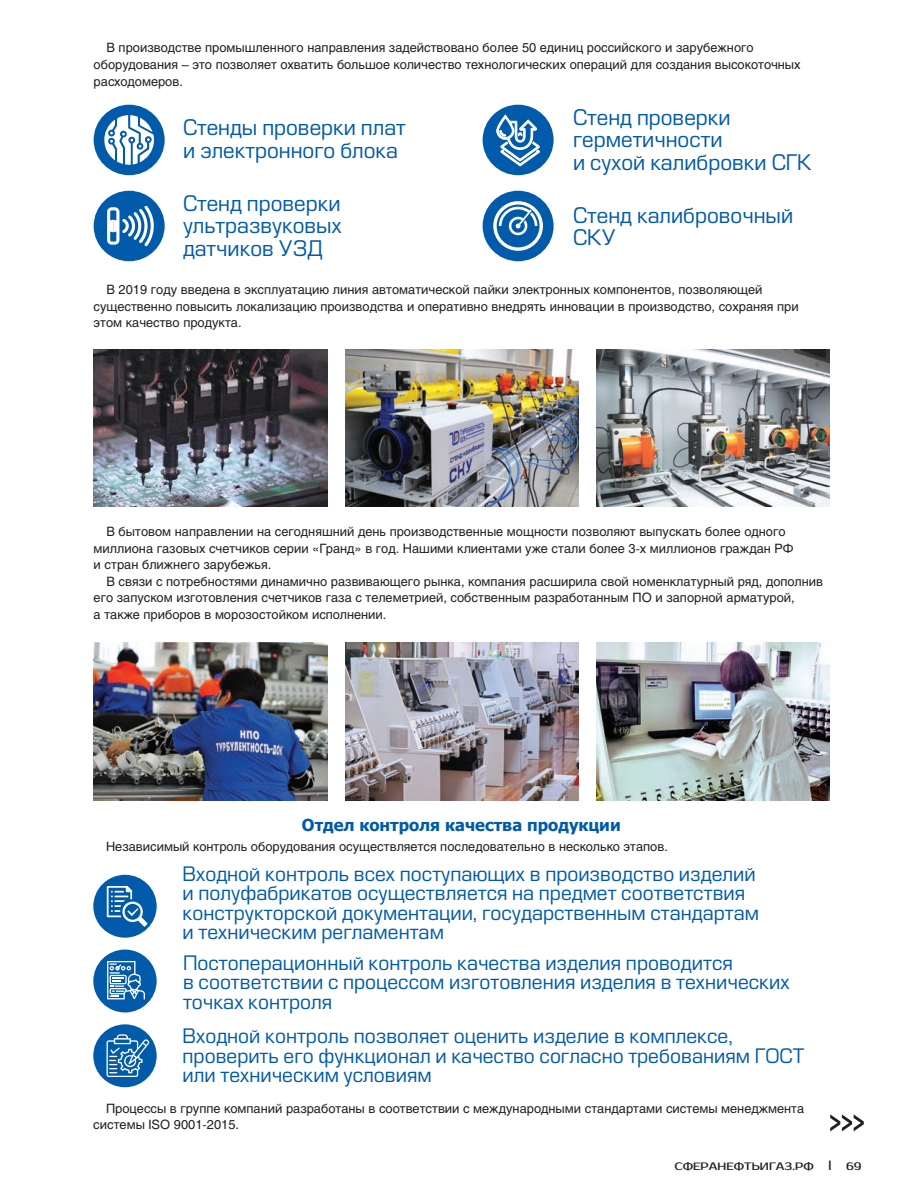
<style>
.page{position:relative;width:915px;height:1191px;background:#fff}
.page>*{position:absolute;margin:0;border:0;box-sizing:border-box;transform-origin:0 0}
.t1{font:21px/22.5px "Europe";color:#015aaa}
.t2{font:19.5px/19.5px "Europe";color:#015aaa}
.t3{font:700 16.5px "Tahoma";color:#015aaa}
.t4{font:12.75px/16.5px "Helios";color:#231f20}
.t5{font:10.5px "Prosto";color:#231f20}
</style>
<div class="page">
<svg style="left:830px;top:1114px;width:33px;height:17px"></svg>
<img style="left:94px;top:349px;width:233px;height:157px">
<img style="left:345px;top:349px;width:233px;height:157px">
<img style="left:596px;top:349px;width:233px;height:157px">
<img style="left:94px;top:642px;width:233px;height:158px">
<img style="left:345px;top:642px;width:233px;height:158px">
<img style="left:596px;top:642px;width:233px;height:158px">
<div style="left:94px;top:105px;width:71px;height:70px;background:#015aaa;border-radius:50%"></div>
<svg style="left:103px;top:115px;width:51px;height:50px"></svg>
<div style="left:94px;top:191px;width:71px;height:70px;background:#015aaa;border-radius:50%"></div>
<svg style="left:107px;top:206px;width:47px;height:40px"></svg>
<div style="left:482px;top:105px;width:71px;height:70px;background:#015aaa;border-radius:50%"></div>
<svg style="left:496px;top:114px;width:44px;height:52px"></svg>
<div style="left:482px;top:191px;width:71px;height:70px;background:#015aaa;border-radius:50%"></div>
<svg style="left:493px;top:201px;width:50px;height:50px"></svg>
<div style="left:93px;top:1024px;width:64px;height:63px;background:#015aaa;border-radius:50%"></div>
<svg style="left:106px;top:1034px;width:43px;height:43px"></svg>
<div style="left:93px;top:875px;width:64px;height:62px;background:#015aaa;border-radius:50%"></div>
<svg style="left:107px;top:886px;width:41px;height:41px"></svg>
<div style="left:93px;top:949px;width:64px;height:63px;background:#015aaa;border-radius:50%"></div>
<svg style="left:107px;top:961px;width:38px;height:38px"></svg>
<p class="t4" style="left:94px;top:40px;width:708px;text-indent:13px">В производстве промышленного направления задействовано более 50 единиц российского и зарубежного оборудования – это позволяет охватить большое количество технологических операций для создания высокоточных расходомеров.</p>
<h1 class="t1" style="left:183px;top:117px;width:224px">Стенды проверки плат и электронного блока</h1>
<h1 class="t1" style="left:183px;top:192px;width:160px;text-align:justify">Стенд проверки ультразвуковых датчиков УЗД</h1>
<h1 class="t1" style="left:573px;top:106px;width:240px">Стенд проверки герметичности<br>и сухой калибровки СГК</h1>
<h1 class="t1" style="left:573px;top:204px;width:221px">Стенд калибровочный<br>СКУ</h1>
<p class="t4" style="left:94px;top:281px;width:706px;text-indent:13px">В 2019 году введена в эксплуатацию линия автоматической пайки электронных компонентов, позволяющей существенно повысить локализацию производства и оперативно внедрять инновации в производство, сохраняя при этом качество продукта.</p>
<p class="t4" style="left:94px;top:523px;width:701px;text-indent:13px">В бытовом направлении на сегодняшний день производственные мощности позволяют выпускать более одного миллиона газовых счетчиков серии «Гранд» в год. Нашими клиентами уже стали более 3-х миллионов граждан РФ и стран ближнего зарубежья.</p>
<p class="t4" style="left:94px;top:573px;width:730px;text-indent:13px">В связи с потребностями динамично развивающего рынка, компания расширила свой номенклатурный ряд, дополнив его запуском изготовления счетчиков газа с телеметрией, собственным разработанным ПО и запорной арматурой,<br>а также приборов в морозостойком исполнении.</p>
<p class="t3" style="left:302px;top:813px;width:320px">Отдел контроля качества продукции</p>
<p class="t4" style="left:106px;top:837px;width:563px">Независимый контроль оборудования осуществляется последовательно в несколько этапов.</p>
<h2 class="t2" style="left:182px;top:864px;width:578px">Входной контроль всех поступающих в производство изделий и полуфабрикатов осуществляется на предмет соответствия конструкторской документации, государственным стандартам и техническим регламентам</h2>
<h2 class="t2" style="left:183px;top:953px;width:608px">Постоперационный контроль качества изделия проводится<br>в соответствии с процессом изготовления изделия в технических точках контроля</h2>
<h2 class="t2" style="left:182px;top:1026px;width:623px">Входной контроль позволяет оценить изделие в комплексе, проверить его функционал и качество согласно требованиям ГОСТ или техническим условиям</h2>
<p class="t4" style="left:93px;top:1100px;width:712px;text-indent:13px">Процессы в группе компаний разработаны в соответствии с международными стандартами системы менеджмента системы ISO 9001-2015.</p>
<p class="t5" style="left:674px;top:1159px;width:141px">СФЕРАНЕФТЬИГАЗ.РФ</p>
<p class="t5" style="left:828px;top:1158px;width:4px">|</p>
<p class="t5" style="left:846px;top:1159px;width:17px">69</p>
</div>
